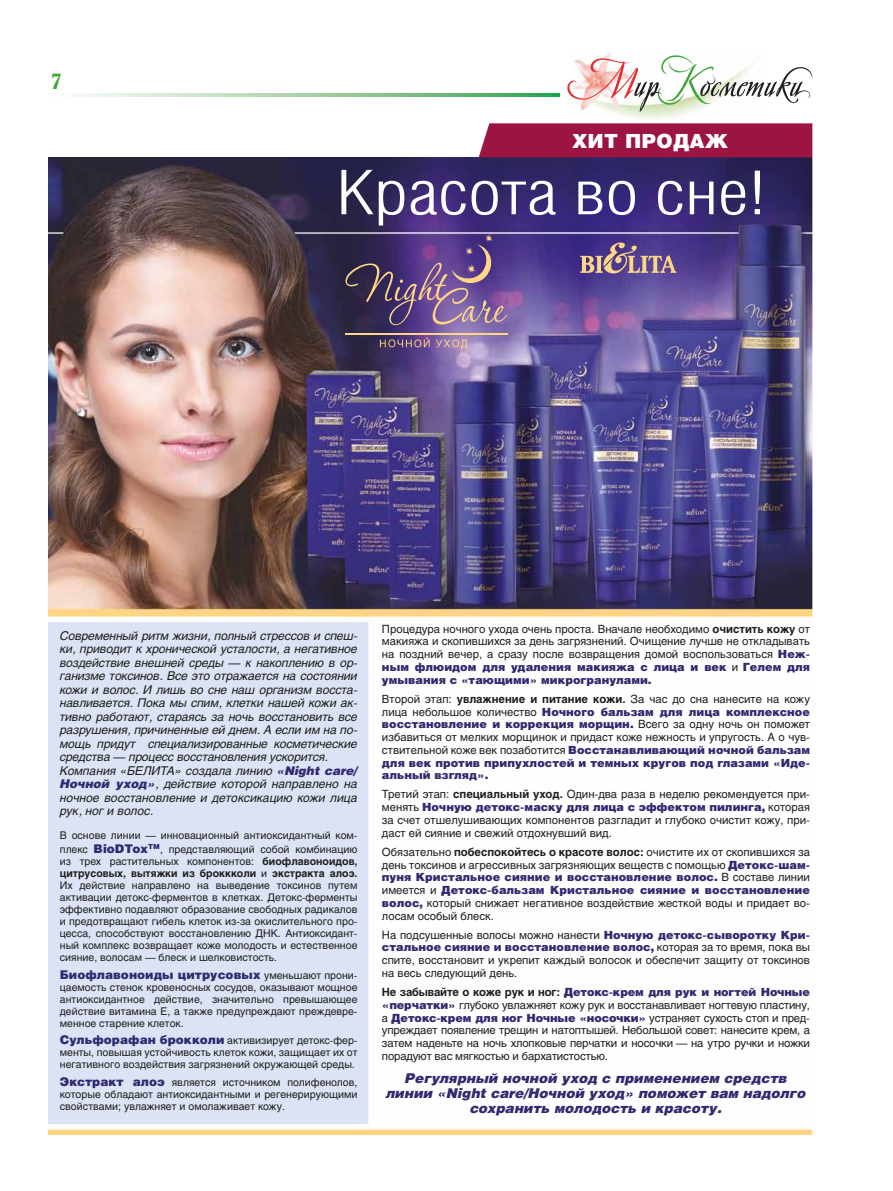
<style>
.page{position:relative;width:893px;height:1191px;background:#fff}
.page>*{position:absolute;margin:0;border:0;box-sizing:border-box;transform-origin:0 0}
.t1{font:300 61.65px "Helios Cond";color:#fff;scale:1.28 1}
.t2{font:700 21.75px "Academy C";color:#3da636}
.t3{font:900 19.5px "Helios";color:#fff}
.t4{font:italic 900 13.5px/15px "Helios";letter-spacing:.005em;color:#312a70;text-align:center}
.t5{font:italic 12px/13.5px "Helios";letter-spacing:-.01em;color:#1d1d1b}
.t6{font:900 12px "Helios";letter-spacing:.005em;color:#312a70}
.t7{font:11.25px/12.8px "Helios";color:#1d1d1b;text-align:justify}
.t8{font:10.5px/12px "Helios";color:#1d1d1b;text-align:justify}
.s1{font-weight:900;color:#312a70}
.s2{font-weight:900;font-size:12px;color:#312a70}
.s3{font-weight:700}
.s4{font-weight:400;font-size:10.5px;color:#1d1d1b}
</style>
<div class="page">
<svg style="left:77px;top:94px;width:483px;height:2px"></svg>
<svg style="left:567px;top:55px;width:246px;height:53px"></svg>
<img style="left:48px;top:108px;width:765px;height:1027px">
<h2 class="t2" style="left:51px;top:67px;width:12px">7</h2>
<h3 class="t3" style="left:572px;top:129px;width:138px">Хит продаж</h3>
<h1 class="t1" style="left:336px;top:158px;width:337px">Красота во сне!</h1>
<p class="t5" style="left:60px;top:628px;width:299px">Современный ритм жизни, полный стрессов и спеш&shy;ки, приводит к хронической усталости, а негативное воздействие внешней среды — к накоплению в ор&shy;ганизме токсинов. Все это отражается на состоянии кожи и волос. И лишь во сне наш организм восста&shy;навливается. Пока мы спим, клетки нашей кожи ак&shy;тивно работают, стараясь за ночь восстановить все разрушения, причиненные ей днем. А если им на по&shy;мощь придут специализированные косметические средства — процесс восстановления ускорится.<br>Компания «БЕЛИТА» создала линию <span class="s1">«Night care/ Ночной уход»</span>, действие которой направлено на ночное восстановление и детоксикацию кожи лица рук, ног и волос.</p>
<p class="t8" style="left:60px;top:828px;width:299px;line-height:13.5px">В основе линии — инновационный антиоксидантный ком&shy;плекс <span class="s2">BioDTox</span><sup>TM</sup>, представляющий собой комбинацию</p>
<p class="t8" style="left:60px;top:855px;width:299px">из трех растительных компонентов: <span class="s3">биофлавоноидов, цитрусовых, вытяжки из броккколи</span> и <span class="s3">экстракта алоэ.<br></span>Их действие направлено на выведение токсинов путем активации детокс-ферментов в клетках. Детокс-ферменты эффективно подавляют образование свободных радикалов и предотвращают гибель клеток из-за окислительного про&shy;цесса, способствуют восстановлению ДНК. Антиоксидант&shy;ный комплекс возвращает коже молодость и естественное сияние, волосам — блеск и шелковистость.</p>
<p class="t6" style="left:60px;top:966px;width:299px">Биофлавоноиды цитрусовых <span class="s4">уменьшают прони-</span></p>
<p class="t8" style="left:60px;top:980px;width:299px">цаемость стенок кровеносных сосудов, оказывают мощное антиоксидантное действие, значительно превышающее действие витамина Е, а также предупреждают преждевре&shy;менное старение клеток.</p>
<p class="t8" style="left:60px;top:1034px;width:299px"><span class="s2">Сульфорафан брокколи</span> активизирует детокс-фер&shy;менты, повышая устойчивость клеток кожи, защищает их от негативного воздействия загрязнений окружающей среды.</p>
<p class="t8" style="left:60px;top:1076px;width:299px"><span class="s2">Экстракт алоэ</span> является источником полифенолов, которые обладают антиоксидантными и регенерирующими свойствами; увлажняет и омолаживает кожу.</p>
<p class="t7" style="left:382px;top:622px;width:430px">Процедура ночного ухода очень проста. Вначале необходимо <span class="s3">очистить кожу</span> от макияжа и скопившихся за день загрязнений. Очищение лучше не откладывать на поздний вечер, а сразу после возвращения домой воспользоваться <span class="s1">Неж&shy;ным флюидом для удаления макияжа с лица и век</span> и <span class="s1">Гелем для умывания с «тающими» микрогранулами.</span></p>
<p class="t7" style="left:382px;top:692px;width:430px">Второй этап: <span class="s3">увлажнение и питание кожи.</span> За час до сна нанесите на кожу лица небольшое количество <span class="s1">Ночного бальзам для лица комплексное восстановление и коррекция морщин.</span> Всего за одну ночь он поможет избавиться от мелких морщинок и придаст коже нежность и упругость. А о чув&shy;ствительной коже век позаботится <span class="s1">Восстанавливающий ночной бальзам для век против припухлостей и темных кругов под глазами «Иде&shy;альный взгляд».</span></p>
<p class="t7" style="left:382px;top:788px;width:430px">Третий этап: <span class="s3">специальный уход.</span> Один-два раза в неделю рекомендуется при&shy;менять <span class="s1">Ночную детокс-маску для лица с эффектом пилинга,</span> которая за счет отшелушивающих компонентов разгладит и глубоко очистит кожу, при&shy;даст ей сияние и свежий отдохнувший вид.</p>
<p class="t7" style="left:382px;top:845px;width:430px">Обязательно <span class="s3">побеспокойтесь о красоте волос:</span> очистите их от скопившихся за день токсинов и агрессивных загрязняющих веществ с помощью <span class="s1">Детокс-шам&shy;пуня Кристальное сияние и восстановление волос.</span> В составе линии имеется и <span class="s1">Детокс-бальзам Кристальное сияние и восстановление волос,</span> который снижает негативное воздействие жесткой воды и придает во&shy;лосам особый блеск.</p>
<p class="t7" style="left:382px;top:928px;width:430px">На подсушенные волосы можно нанести <span class="s1">Ночную детокс-сыворотку Кри&shy;стальное сияние и восстановление волос,</span> которая за то время, пока вы спите, восстановит и укрепит каждый волосок и обеспечит защиту от токсинов на весь следующий день.</p>
<p class="t7" style="left:382px;top:985px;width:430px"><span class="s3">Не забывайте о коже рук и ног:</span> <span class="s1">Детокс-крем для рук и ногтей Ночные «перчатки»</span> глубоко увлажняет кожу рук и восстанавливает ногтевую пластину, а <span class="s1">Детокс-крем для ног Ночные «носочки»</span> устраняет сухость стоп и пред&shy;упреждает появление трещин и натоптышей. Небольшой совет: нанесите крем, а затем наденьте на ночь хлопковые перчатки и носочки — на утро ручки и ножки порадуют вас мягкостью и бархатистостью.</p>
<p class="t4" style="left:386px;top:1070px;width:421px">Регулярный ночной уход с применением средств линии «Night care/Ночной уход» поможет вам надолго сохранить молодость и красоту.</p>
</div>
